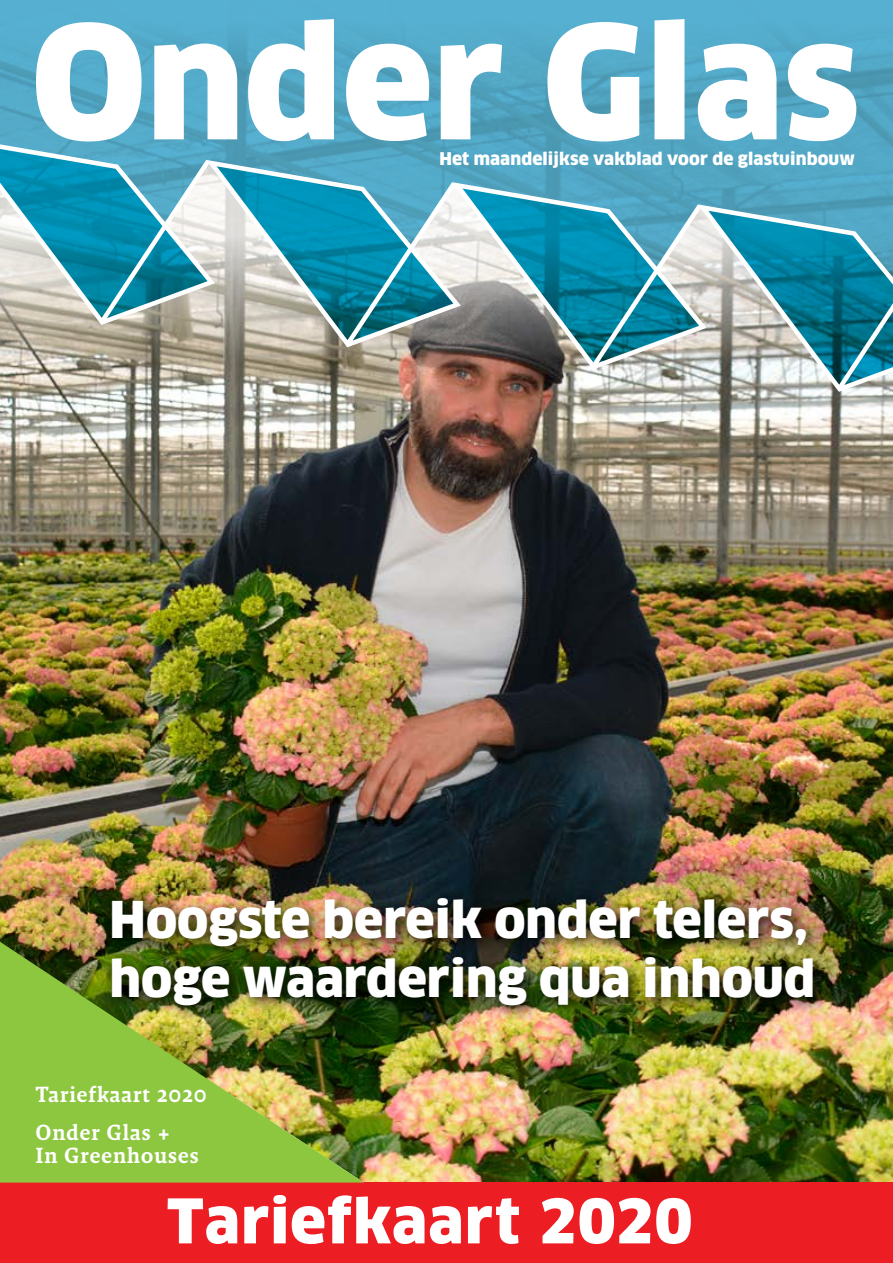
<style>
.page{position:relative;width:893px;height:1263px;background:#fff}
.page>*{position:absolute;margin:0;border:0;box-sizing:border-box;transform-origin:0 0}
.t1{font:900 153.75px "Clan OT";color:#fff}
.t2{font:900 60px "Clan OT";letter-spacing:.015em;color:#fff}
.t3{font:900 49.5px/59.4px "Clan OT";color:#fff}
.t4{font:22.35px/38.7px "Malaga Med";letter-spacing:.02em;color:#fff}
.t5{font:900 17.1px "Clan OT";letter-spacing:.005em;color:#fff}
</style>
<div class="page">
<img style="left:0;top:400px;width:893px;height:782px">
<img style="left:364px;top:1094px;width:39px;height:88px">
<div style="left:0;top:1182px;width:893px;height:81px;background:#ed1d24"></div>
<img style="left:0;top:392px;width:893px;height:8px">
<svg style="left:0;top:0;width:893px;height:141px;background:#52a8c6"></svg>
<svg style="left:0;top:144px;width:893px;height:248px;background:#6aa3b0"></svg>
<img style="left:0;top:942px;width:364px;height:240px">
<div style="left:102px;top:889px;width:729px;height:133px;background:#000;opacity:.9"></div>
<h1 class="t1" style="left:31px;top:-9px;width:831px">Onder Glas</h1>
<p class="t5" style="left:439px;top:148px;width:417px">Het maandelijkse vakblad voor de glastuinbouw</p>
<p class="t3" style="left:110px;top:890px;width:707px">Hoogste bereik onder telers, hoge waardering qua inhoud</p>
<p class="t4" style="left:36px;top:1075px;width:173px">Tariefkaart 2020<br>Onder Glas +</p>
<p class="t4" style="left:36px;top:1136px;width:165px">In Greenhouses</p>
<p class="t2" style="left:167px;top:1185px;width:527px">Tariefkaart 2020</p>
</div>
